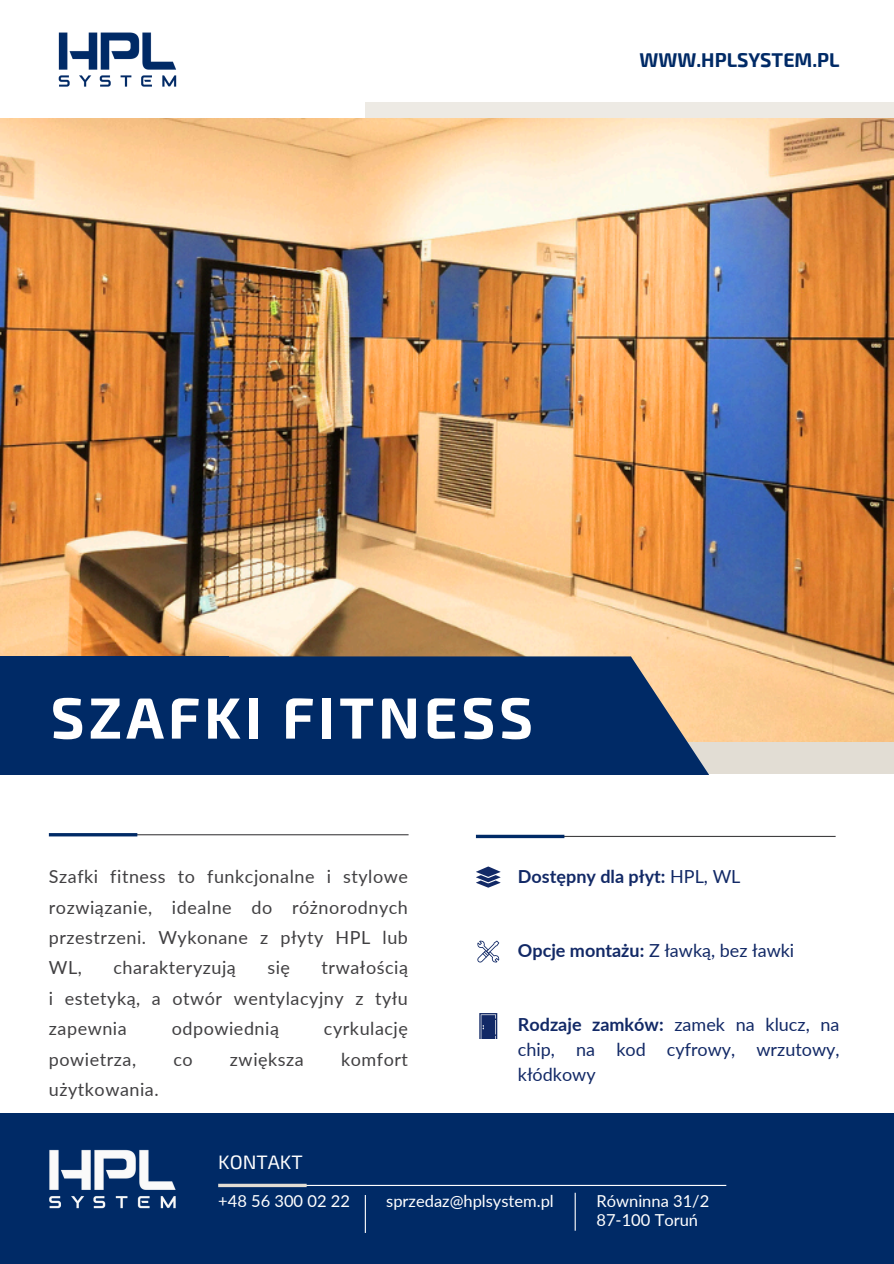
<style>
.page{position:relative;width:894px;height:1264px;background:#fff}
.page>*{position:absolute;margin:0;border:0;box-sizing:border-box;transform-origin:0 0}
.t1{font:700 58.05px "Exo 2";letter-spacing:.07em;color:#fff}
.t2{font:700 19.5px "Exo 2";color:#002a66}
.t3{font:19.5px "Exo 2";color:#fff}
.t4{font:18px/30.3px "Lato";letter-spacing:.03em;color:#414042;text-align:justify}
.t5{font:18px/24.8px "Lato";color:#122966;text-align:justify}
.t6{font:700 18px "Lato";color:#122966}
.t7{font:16.5px "Lato";color:#fff}
.s1{font-weight:400}
.s2{font-weight:700}
</style>
<div class="page">
<div style="left:365px;top:103px;width:528px;height:44px;background:#edeae4"></div>
<img style="left:0;top:118px;width:893px;height:624px">
<div style="left:0;top:742px;width:893px;height:31px;background:#e2ddd4"></div>
<svg style="left:228px;top:656px;width:481px;height:119px;background:#15386a"></svg>
<hr style="left:51px;top:834px;width:357px;height:1px;background:#414042">
<hr style="left:49px;top:833px;width:88px;height:3px;background:#002a66">
<hr style="left:477px;top:835px;width:358px;height:2px;background:#414042">
<svg style="left:476px;top:834px;width:88px;height:4px"></svg>
<svg style="left:476px;top:866px;width:24px;height:21px"></svg>
<svg style="left:477px;top:940px;width:22px;height:22px"></svg>
<svg style="left:479px;top:1013px;width:18px;height:25px"></svg>
<div style="left:0;top:1113px;width:893px;height:150px;background:#002a66"></div>
<hr style="left:220px;top:1184px;width:506px;height:1px;background:#fff">
<svg style="left:218px;top:1183px;width:88px;height:4px"></svg>
<hr style="left:364px;top:1194px;width:2px;height:38px;background:#fff">
<hr style="left:574px;top:1192px;width:1px;height:38px;background:#fff">
<img style="left:49px;top:1149px;width:127px;height:60px">
<img style="left:58px;top:32px;width:119px;height:55px">
<div style="left:0;top:656px;width:228px;height:119px;background:#002a66"></div>
<h4 class="t2" style="left:639px;top:47px;width:201px">WWW.HPLSYSTEM.PL</h4>
<h2 class="t1" style="left:51px;top:680px;width:483px">SZAFKI FITNESS</h2>
<p class="t4" style="left:49px;top:861px;width:360px">Szafki fitness to funkcjonalne i stylowe rozwiązanie, idealne do różnorodnych przestrzeni. Wykonane z płyty HPL lub WL,</p>
<p class="t4" style="left:49px;top:952px;width:360px;text-indent:273px">trwałością i estetyką, a otwór wentylacyjny z tyłu zapewnia</p>
<p class="t4" style="left:113px;top:952px;width:124px">charakteryzują</p>
<p class="t4" style="left:267px;top:952px;width:24px">się</p>
<p class="t4" style="left:172px;top:1013px;width:109px">odpowiednią</p>
<p class="t4" style="left:324px;top:1013px;width:86px">cyrkulację</p>
<p class="t4" style="left:49px;top:1043px;width:89px">powietrza,</p>
<p class="t4" style="left:173px;top:1043px;width:21px">co</p>
<p class="t4" style="left:230px;top:1043px;width:75px">zwiększa</p>
<p class="t4" style="left:341px;top:1043px;width:68px">komfort</p>
<p class="t4" style="left:49px;top:1073px;width:111px">użytkowania.</p>
<p class="t3" style="left:218px;top:1149px;width:86px">KONTAKT</p>
<h1 class="t6" style="left:518px;top:865px;width:224px">Dostępny dla płyt: <span class="s1">HPL, WL</span></h1>
<p class="t5" style="left:518px;top:937px;width:278px"><span class="s2">Opcje montażu:</span> Z ławką, bez ławki</p>
<p class="t5" style="left:518px;top:1011px;width:323px"><span class="s2">Rodzaje zamków:</span> zamek na klucz, na chip, na kod cyfrowy, wrzutowy, kłódkowy</p>
<p class="t7" style="left:218px;top:1190px;width:133px">+48 56 300 02 22</p>
<p class="t7" style="left:386px;top:1190px;width:169px">sprzedaz@hplsystem.pl</p>
<h4 class="t7" style="left:596px;top:1190px;width:114px">Równinna 31/2</h4>
<p class="t7" style="left:596px;top:1209px;width:103px">87-100 Toruń</p>
</div>
